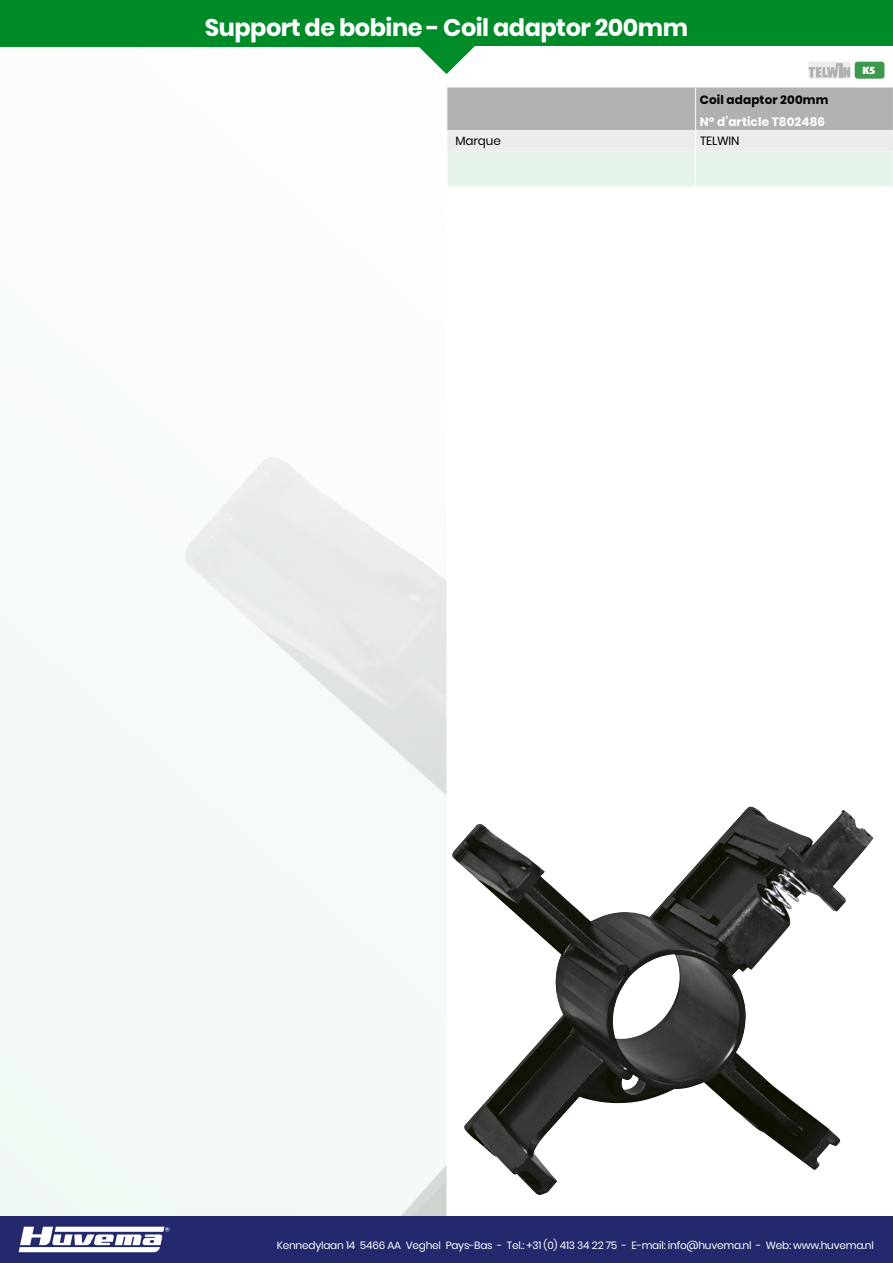
<style>
.page{position:relative;width:893px;height:1263px;background:#fff}
.page>*{position:absolute;margin:0;border:0;box-sizing:border-box;transform-origin:0 0}
.Tile_Header{font:700 24px "Poppins";letter-spacing:-.02em;color:#fff}
.itemNo_ATA{font:700 12px "Poppins";letter-spacing:.01em;color:#fff}
.type_ATA{font:700 12px "Poppins";letter-spacing:.01em;color:#000}
.Table_Horzontal_Left{font:12px "Poppins";letter-spacing:-.01em;color:#000}
.Table_body_ATA{font:12px "Poppins";letter-spacing:-.02em;color:#000}
.t1{font:10.5px "Poppins";letter-spacing:-.02em;color:#fff}
.Promo_VSP{font:900 10.5px "Dax";color:#fff}
</style>
<div class="page">
<svg style="left:0;top:457px;width:446px;height:759px;fill:#f4faf6"></svg>
<div style="left:0;top:1216px;width:893px;height:47px;background:#24286c"></div>
<svg style="left:19px;top:1227px;width:150px;height:25px"></svg>
<div style="left:0;top:0;width:893px;height:47px;background:#008b29"></div>
<div style="left:808px;top:62px;width:42px;height:17px;background:#ececec;border-radius:3px"></div>
<svg style="left:808px;top:63px;width:42px;height:15px"></svg>
<div style="left:855px;top:62px;width:29px;height:17px;background:#3c984c;border-radius:3px"></div>
<svg style="left:447px;top:88px;width:446px;height:98px;background:#d0d5d1"></svg>
<svg style="left:419px;top:46px;width:57px;height:28px"></svg>
<img style="left:452px;top:806px;width:421px;height:389px">
<p class="Tile_Header" style="left:205px;top:14px;width:485px">Support de bobine - Coil adaptor 200mm</p>
<p class="type_ATA" style="left:700px;top:93px;width:130px">Coil adaptor 200mm</p>
<p class="itemNo_ATA" style="left:700px;top:115px;width:127px">N° d’article T802486</p>
<p class="Table_Horzontal_Left" style="left:455px;top:134px;width:47px">Marque</p>
<p class="Table_body_ATA" style="left:700px;top:134px;width:41px">TELWIN</p>
<p class="Promo_VSP" style="left:862px;top:65px;width:15px">K5</p>
<p class="t1" style="left:277px;top:1239px;width:599px">Kennedylaan 14 5466 AA Veghel Pays-Bas - Tel.: +31 (0) 413 34 22 75 - E-mail: info@huvema.nl - Web: www.huvema.nl</p>
</div>
